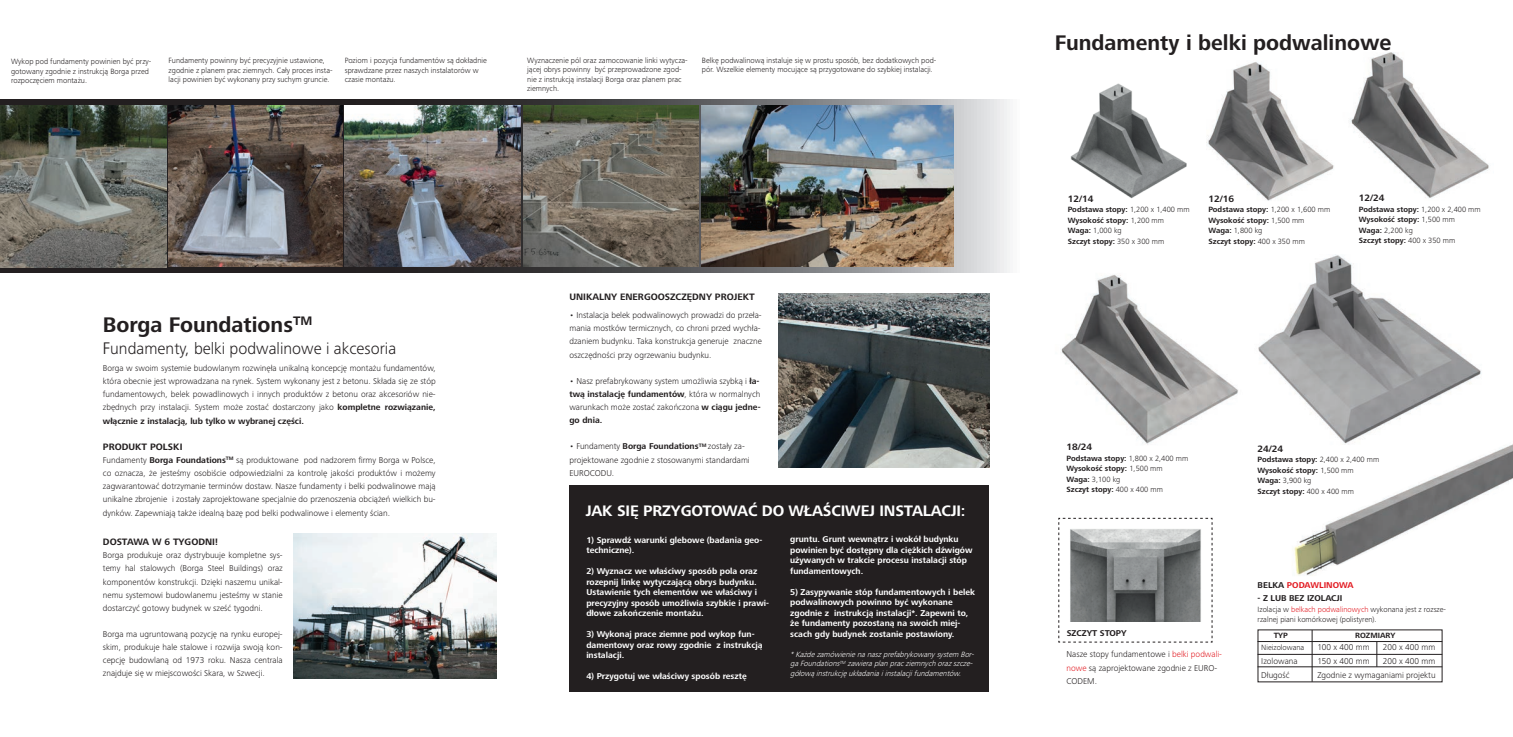
<style>
.page{position:relative;width:1513px;height:737px;background:#fff}
.page>*{position:absolute;margin:0;border:0;box-sizing:border-box;transform-origin:0 0}
.t1{font:700 21.88px "Frutiger Next LTW1 G";color:#231f20}
.t2{font:300 16.62px "Frutiger Next LTW1 G";color:#231f20}
.t3{font:700 15.75px "Frutiger Next LTW1 G";letter-spacing:-.01em;color:#fff}
.t4{font:700 9.62px "Frutiger Next LTW1 G";color:#231f20}
.t5{font:300 8.75px/13.1px "Frutiger Next LTW1 G";color:#231f20;text-align:justify}
.t6{font:700 8.75px/10.5px "Frutiger Next LTW1 G";color:#fff}
.t7{font:700 8.75px "Frutiger Next LTW1 G";color:#231f20}
.t8{font:700 8.75px "Frutiger Next LTW1 G";color:#e21a21}
.t9{font:300 7.88px/9.5px "Frutiger Next LTW1 G";color:#231f20}
.t10{font:700 7.88px/10.5px "Frutiger Next LTW1 G";color:#231f20}
.t11{font:italic 300 7.88px/9.5px "Frutiger Next LTW1 G";color:#fff}
.s1{font-family:"Frutiger LT Std"}
.s2{font-weight:700}
.s3{font-weight:300}
.s4{color:#231f20}
.s5{color:#e21a21}
</style>
<div class="page">
<img style="left:293px;top:534px;width:203px;height:144px">
<svg style="left:0;top:99px;width:1010px;height:174px;background:#878687"></svg>
<img style="left:523px;top:105px;width:176px;height:162px">
<img style="left:345px;top:105px;width:176px;height:162px">
<img style="left:1061px;top:274px;width:177px;height:171px">
<img style="left:1350px;top:52px;width:139px;height:146px">
<img style="left:1206px;top:62px;width:128px;height:139px">
<img style="left:1258px;top:254px;width:223px;height:187px">
<img style="left:1070px;top:83px;width:117px;height:116px">
<svg style="left:1058px;top:517px;width:155px;height:125px"></svg>
<img style="left:169px;top:105px;width:173px;height:162px">
<img style="left:1294px;top:441px;width:219px;height:135px">
<div style="left:569px;top:485px;width:420px;height:206px;background:#231f20"></div>
<img style="left:779px;top:293px;width:210px;height:174px">
<img style="left:0;top:105px;width:166px;height:162px">
<img style="left:702px;top:105px;width:252px;height:162px">
<hr style="left:1258px;top:654px;width:184px;height:1px;background:#231f20">
<hr style="left:1312px;top:630px;width:1px;height:52px;background:#231f20">
<svg style="left:1376px;top:642px;width:1px;height:24px"></svg>
<hr style="left:1258px;top:641px;width:184px;height:1px;background:#231f20">
<hr style="left:1258px;top:666px;width:184px;height:1px;background:#231f20">
<p class="t9" style="left:11px;top:57px;width:142px">Wykop pod fundamenty powinien być przy&shy;gotowany zgodnie z instrukcją Borga przed rozpoczęciem montażu.</p>
<p class="t9" style="left:345px;top:56px;width:144px">Poziom i pozycja fundamentów są dokładnie sprawdzane przez naszych instalatorów w czasie montażu.</p>
<p class="t9" style="left:527px;top:56px;width:162px">Wyznaczenie pól oraz zamocowanie linki wytycza&shy;jącej obrys powinny być przeprowadzone zgod&shy;nie z instrukcją instalacji Borga oraz planem prac ziemnych.</p>
<p class="t9" style="left:169px;top:56px;width:165px">Fundamenty powinny być precyzyjnie ustawione, zgodnie z planem prac ziemnych. Cały proces insta&shy;lacji powinien być wykonany przy suchym gruncie.</p>
<p class="t9" style="left:702px;top:56px;width:236px">Belkę podwalinową instaluje się w prostu sposób, bez dodatkowych pod&shy;pór. Wszelkie elementy mocujące są przygotowane do szybkiej instalacji.</p>
<h1 class="t1" style="left:103px;top:312px;width:211px">Borga Foundations<sup>tm</sup></h1>
<h2 class="t2" style="left:103px;top:339px;width:295px"><span class="s1">F</span>undamenty, belki podwalinowe i akcesoria</h2>
<p class="t5" style="left:103px;top:361px;width:334px">Borga w swoim systemie budowlanym rozwinęła unikalną koncepcję montażu fundamentów, która obecnie jest wprowadzana na rynek. System wykonany jest z betonu. Składa się ze stóp fundamentowych, belek powadlinowych i innych produktów z betonu oraz akcesoriów nie&shy;zbędnych przy instalacji. System może zostać dostarczony jako <span class="s2">kompletne rozwiązanie, włącznie z instalacją, lub tylko w wybranej części.</span></p>
<p class="t4" style="left:103px;top:441px;width:81px">PRODUKT POLSKI</p>
<p class="t5" style="left:103px;top:453px;width:334px">Fundamenty <span class="s2">Borga Foundations</span><sup>TM</sup> są produktowane pod nadzorem firmy Borga w Polsce, co oznacza, że jesteśmy osobiście odpowiedzialni za kontrolę jakości produktów i możemy zagwarantować dotrzymanie terminów dostaw. Nasze fundamenty i belki podwalinowe mają unikalne zbrojenie i zostały zaprojektowane specjalnie do przenoszenia obciążeń wielkich bu&shy;dynków. Zapewniają także idealną bazę pod belki podwalinowe i elementy ścian.</p>
<p class="t4" style="left:103px;top:536px;width:116px">DOSTAWA W 6 TYGODNI!</p>
<p class="t5" style="left:103px;top:549px;width:181px">Borga produkuje oraz dystrybuuje kompletne sys&shy;temy hal stalowych (Borga Steel Buildings) oraz komponentów konstrukcji. Dzięki naszemu unikal&shy;nemu systemowi budowlanemu jesteśmy w stanie dostarczyć gotowy budynek w sześć tygodni.</p>
<p class="t5" style="left:103px;top:627px;width:181px">Borga ma ugruntowaną pozycję na rynku europej&shy;skim, produkuje hale stalowe i rozwija swoją kon&shy;cepcję budowlaną od 1973 roku. Nasza centrala znajduje się w miejscowości Skara, w Szwecji.</p>
<p class="t4" style="left:569px;top:291px;width:187px">UNIKALNY ENERGOOSZCZĘDNY PROJEKT</p>
<p class="t5" style="left:569px;top:309px;width:194px;text-align:left">• Instalacja belek podwalinowych prowadzi do przeła&shy;mania mostków termicznych, co chroni przed wychła&shy;dzaniem budynku. Taka konstrukcja generuje znaczne oszczędności przy ogrzewaniu budynku.</p>
<p class="t5" style="left:569px;top:374px;width:193px;text-align:left">• Nasz prefabrykowany system umożliwia szybką i <span class="s2">ła&shy;twą instalację fundamentów</span>, która w normalnych warunkach może zostać zakończona <span class="s2">w ciągu jedne&shy;go dnia.</span></p>
<p class="t5" style="left:569px;top:440px;width:182px;text-align:left">• Fundamenty <span class="s2">Borga Foundations</span><sup>TM</sup> zostały za&shy;projektowane zgodnie z stosowanymi standardami<br>EUROCODU.</p>
<h3 class="t3" style="left:586px;top:501px;width:381px">JAK SIĘ PRZYGOTOWAĆ DO WŁAŚCIWEJ INSTALACJI:</h3>
<p class="t6" style="left:790px;top:534px;width:184px">gruntu. Grunt wewnątrz i wokół budynku powinien być dostępny dla ciężkich dźwigów używanych w trakcie procesu instalacji stóp fundamentowych.</p>
<p class="t6" style="left:790px;top:587px;width:186px">5) Zasypywanie stóp fundamentowych i belek podwalinowych powinno być wykonane zgodnie z instrukcją instalacji*. Zapewni to, że fundamenty pozostaną na swoich miej&shy;scach gdy budynek zostanie postawiony.</p>
<p class="t11" style="left:790px;top:649px;width:187px">*Każdezamówienienanaszprefabrykowanysystem Bor&shy;gaFoundations<sup>TM</sup> zawieraplanpracziemnychorazszcze&shy;gółowąinstrukcjęukładaniaiinstalacj ifundamentów.</p>
<p class="t6" style="left:586px;top:534px;width:178px">1) Sprawdź warunki glebowe (badania geo&shy;techniczne).</p>
<p class="t6" style="left:586px;top:566px;width:184px">2) Wyznacz we właściwy sposób pola oraz rozepnij linkę wytyczającą obrys budynku.<br>Ustawienie tych elementów we właściwy i precyzyjny sposób umożliwia szybkie i prawi&shy;dłowe zakończenie montażu.</p>
<p class="t6" style="left:586px;top:629px;width:178px">3) Wykonaj prace ziemne pod wykop fun&shy;damentowy oraz rowy zgodnie z instrukcją instalacji.</p>
<p class="t6" style="left:586px;top:671px;width:162px">4) Przygotuj we właściwy sposób resztę</p>
<h1 class="t1" style="left:1055px;top:30px;width:339px">Fundamenty i belki podwalino<span class="s1">we</span></h1>
<p class="t4" style="left:1068px;top:193px;width:27px">12/14</p>
<p class="t10" style="left:1068px;top:205px;width:123px">Podstawa stopy: <span class="s3">1,200 x 1,400 mm<br></span>Wysokość stopy: <span class="s3">1,200 mm<br></span>Waga: <span class="s3">1,000 kg<br></span>Szczyt stopy: <span class="s3">350 x 300 mm</span></p>
<p class="t4" style="left:1209px;top:193px;width:27px">12/16</p>
<p class="t10" style="left:1209px;top:205px;width:123px">Podstawa stopy: <span class="s3">1,200 x 1,600 mm<br></span>Wysokość stopy: <span class="s3">1,500 mm<br></span>Waga: <span class="s3">1,800 kg<br></span>Szczyt stopy: <span class="s3">400 x 350 mm</span></p>
<p class="t4" style="left:1359px;top:193px;width:27px">12/24</p>
<p class="t10" style="left:1359px;top:204px;width:123px">Podstawa stopy: <span class="s3">1,200 x 2,400 mm<br></span>Wysokość stopy: <span class="s3">1,500 mm<br></span>Waga: <span class="s3">2,200 kg<br></span>Szczyt stopy: <span class="s3">400 x 350 mm</span></p>
<p class="t4" style="left:1067px;top:441px;width:27px">18/24</p>
<p class="t10" style="left:1067px;top:453px;width:123px">Podstawa stopy: <span class="s3">1,800 x 2,400 mm<br></span>Wysokość stopy: <span class="s3">1,500 mm<br></span>Waga: <span class="s3">3,100 kg<br></span>Szczyt stopy: <span class="s3">400 x 400 mm</span></p>
<p class="t7" style="left:1067px;top:628px;width:61px">SZCZYT STOPY</p>
<p class="t4" style="left:1258px;top:443px;width:27px">24/24</p>
<p class="t10" style="left:1258px;top:454px;width:123px">Podstawa stopy: <span class="s3">2,400 x 2,400 mm<br></span>Wysokość stopy: <span class="s3">1,500 mm<br></span>Waga: <span class="s3">3,900 kg<br></span>Szczyt stopy: <span class="s3">400 x 400 mm</span></p>
<p class="t8" style="left:1258px;top:580px;width:97px"><span class="s4">BELKA</span> PODAWLINOWA</p>
<p class="t7" style="left:1258px;top:593px;width:86px">- Z LUB BEZ IZOLACJI</p>
<p class="t9" style="left:1258px;top:603px;width:190px;line-height:10.5px">Izolacja w <span class="s5">belkach podwalinowych</span> wykonana jest z rozsze&shy;rzalnej piani komórkowej (polistyren).</p>
<p class="t10" style="left:1274px;top:630px;width:16px">TYP</p>
<p class="t10" style="left:1355px;top:630px;width:42px">ROZMIARY</p>
<p class="t5" style="left:1067px;top:648px;width:157px;text-align:left">Nasze stopy fundamentowe i <span class="s5">belki podwali&shy;nowe</span> są zaprojektowane zgodnie z EURO-<br>CODEM.</p>
<p class="t9" style="left:1261px;top:643px;width:45px">Nieizolowana</p>
<p class="t5" style="left:1317px;top:641px;width:54px">100 x 400 mm</p>
<p class="t5" style="left:1383px;top:641px;width:54px">200 x 400 mm</p>
<p class="t5" style="left:1261px;top:655px;width:38px">Izolowana</p>
<p class="t5" style="left:1317px;top:655px;width:54px">150 x 400 mm</p>
<p class="t5" style="left:1383px;top:655px;width:54px">200 x 400 mm</p>
<p class="t5" style="left:1261px;top:669px;width:30px">Długość</p>
<p class="t5" style="left:1317px;top:669px;width:120px">Zgodnie z wymaganiami projektu</p>
</div>
